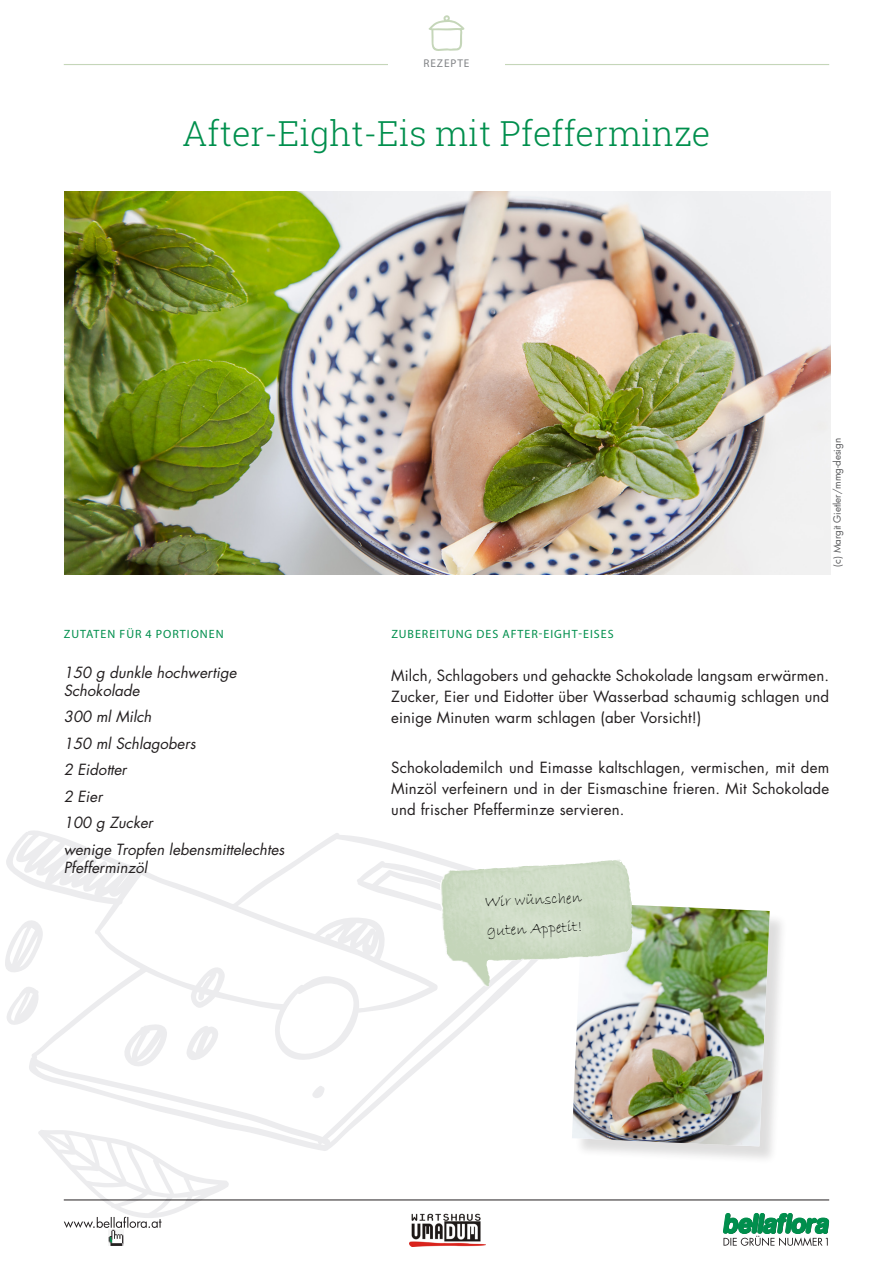
<style>
.page{position:relative;width:893px;height:1263px;background:#fff}
.page>*{position:absolute;margin:0;border:0;box-sizing:border-box;transform-origin:0 0}
.Head_1{font:300 34.5px "Roboto Slab";color:#008f4d}
.Tipp{font:15.9px "Bradley Hand ITC";color:#000}
.Anleitung{font:15px/21px "Futura Std";letter-spacing:.01em;color:#231f20;text-align:justify}
.Zutaten{font:italic 15px/18px "Futura Std";color:#231f20}
.Head_2_Versal{font:12px "Myriad Pro";letter-spacing:.08em;color:#008f4d}
.t1{font:11.25px "Myriad Pro";letter-spacing:.08em;color:#808285}
.Anleitung-2{font:9.75px "Futura";color:#57585a}
</style>
<div class="page">
<hr style="left:64px;top:64px;width:765px;height:1px;background:#c5d6b9">
<hr style="left:64px;top:1200px;width:765px;height:1px;background:#231f20">
<svg style="left:723px;top:1213px;width:106px;height:33px"></svg>
<div style="left:388px;top:59px;width:117px;height:19px;background:#fff"></div>
<svg style="left:428px;top:15px;width:36px;height:36px"></svg>
<img style="left:409px;top:1213px;width:77px;height:33px">
<svg style="left:6px;top:830px;width:566px;height:321px"></svg>
<svg style="left:121px;top:1023px;width:47px;height:45px"></svg>
<svg style="left:186px;top:1025px;width:39px;height:35px"></svg>
<svg style="left:356px;top:860px;width:84px;height:55px"></svg>
<svg style="left:312px;top:1085px;width:13px;height:14px"></svg>
<svg style="left:38px;top:1130px;width:191px;height:116px"></svg>
<svg style="left:6px;top:986px;width:34px;height:43px"></svg>
<svg style="left:5px;top:916px;width:39px;height:60px"></svg>
<img style="left:65px;top:191px;width:765px;height:383px">
<div style="left:575px;top:905px;width:213px;height:260px;background:#231f20;opacity:.15"></div>
<img style="left:572px;top:903px;width:198px;height:243px">
<img style="left:440px;top:859px;width:178px;height:91px">
<p class="t1" style="left:424px;top:57px;width:47px">REZEPTE</p>
<p class="Head_1" style="left:182px;top:109px;width:530px">After-Eight-Eis mit Pfefferminze</p>
<p class="Anleitung-2" style="left:831px;top:567px;width:130px;rotate:-90deg">(c) Margit Gietler/mmg-design</p>
<p class="Head_2_Versal" style="left:64px;top:627px;width:161px">ZUTATEN FÜR 4 PORTIONEN</p>
<p class="Zutaten" style="left:64px;top:663px;width:174px">150 g dunkle hochwertige<br>Schokolade</p>
<p class="Zutaten" style="left:64px;top:708px;width:89px">300 ml Milch</p>
<p class="Zutaten" style="left:64px;top:734px;width:133px">150 ml Schlagobers</p>
<p class="Zutaten" style="left:64px;top:761px;width:64px">2 Eidotter</p>
<p class="Zutaten" style="left:64px;top:787px;width:40px">2 Eier</p>
<p class="Zutaten" style="left:64px;top:814px;width:91px">100 g Zucker</p>
<p class="Zutaten" style="left:64px;top:840px;width:222px">wenige Tropfen lebensmittelechtes<br>Pfefferminzöl</p>
<p class="Head_2_Versal" style="left:391px;top:627px;width:224px">ZUBEREITUNG DES AFTER-EIGHT-EISES</p>
<p class="Anleitung" style="left:391px;top:665px;width:439px">Milch, Schlagobers und gehackte Schokolade langsam erwärmen.<br>Zucker, Eier und Eidotter über Wasserbad schaumig schlagen und einige Minuten warm schlagen (aber Vorsicht!)</p>
<p class="Anleitung" style="left:391px;top:757px;width:439px">Schokolademilch und Eimasse kaltschlagen, vermischen, mit dem Minzöl verfeinern und in der Eismaschine frieren. Mit Schokolade und frischer Pfefferminze servieren.</p>
<p class="Tipp" style="left:485px;top:891px;width:98px;rotate:-2deg">Wir wünschen</p>
<p class="Tipp" style="left:487px;top:920px;width:97px;rotate:-2deg">guten Appetit!</p>
</div>
